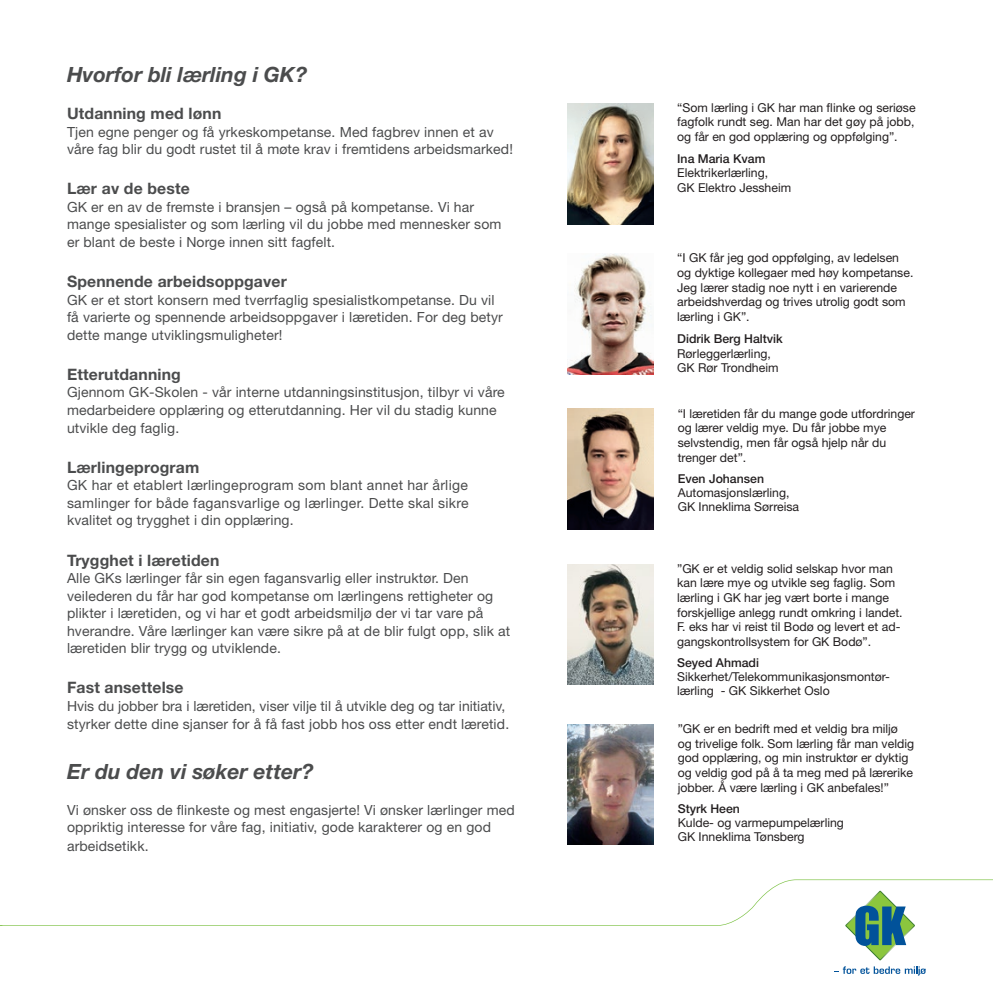
<style>
.page{position:relative;width:993px;height:993px;background:#fff}
.page>*{position:absolute;margin:0;border:0;box-sizing:border-box;transform-origin:0 0}
.t1{font:italic 700 21px "Helvetica Neue LT Std";color:#4b4c4d}
.t2{font:700 15.75px "Helvetica Neue LT Std";letter-spacing:.01em;color:#4b4c4d}
.t3{font:14px/17.5px "Helvetica Neue LT Std";letter-spacing:.01em;color:#4b4c4d}
.t4{font:12.25px/14.7px "Helvetica Neue LT Std";color:#231f20}
.t5{font:500 12.25px "Helvetica Neue LT Std";color:#231f20}
.s1{font-weight:500}
</style>
<div class="page">
<svg style="left:721px;top:879px;width:271px;height:46px"></svg>
<img style="left:567px;top:104px;width:86px;height:120px">
<img style="left:567px;top:253px;width:86px;height:121px">
<img style="left:567px;top:409px;width:86px;height:120px">
<img style="left:567px;top:724px;width:86px;height:120px">
<img style="left:567px;top:564px;width:86px;height:120px">
<svg style="left:844px;top:890px;width:70px;height:70px"></svg>
<svg style="left:834px;top:966px;width:91px;height:9px"></svg>
<p class="t1" style="left:67px;top:61px;width:241px">Hvorfor bli lærling i GK?</p>
<p class="t2" style="left:67px;top:104px;width:156px">Utdanning med lønn</p>
<p class="t3" style="left:67px;top:122px;width:447px">Tjen egne penger og få yrkeskompetanse. Med fagbrev innen et av våre fag blir du godt rustet til å møte krav i fremtidens arbeidsmarked!</p>
<p class="t2" style="left:67px;top:179px;width:124px">Lær av de beste</p>
<p class="t3" style="left:67px;top:198px;width:436px">GK er en av de fremste i bransjen – også på kompetanse. Vi har mange spesialister og som lærling vil du jobbe med mennesker som er blant de beste i Norge innen sitt fagfelt.</p>
<p class="t2" style="left:67px;top:272px;width:221px">Spennende arbeidsoppgaver</p>
<p class="t3" style="left:67px;top:290px;width:437px">GK er et stort konsern med tverrfaglig spesialistkompetanse. Du vil få varierte og spennende arbeidsoppgaver i læretiden. For deg betyr dette mange utviklingsmuligheter!</p>
<p class="t2" style="left:67px;top:364px;width:115px">Etterutdanning</p>
<p class="t3" style="left:67px;top:383px;width:439px">Gjennom GK-Skolen - vår interne utdanningsinstitusjon, tilbyr vi våre medarbeidere opplæring og etterutdanning. Her vil du stadig kunne utvikle deg faglig.</p>
<p class="t2" style="left:67px;top:457px;width:134px">Lærlingeprogram</p>
<p class="t3" style="left:67px;top:476px;width:403px;text-align:justify">GK har et etablert lærlingeprogram som blant annet har årlige samlinger for både fagansvarlige og lærlinger. Dette skal sikre kvalitet og trygghet i din opplæring.</p>
<p class="t2" style="left:67px;top:550px;width:154px">Trygghet i læretiden</p>
<p class="t3" style="left:67px;top:569px;width:444px">Alle GKs lærlinger får sin egen fagansvarlig eller instruktør. Den veilederen du får har god kompetanse om lærlingens rettigheter og plikter i læretiden, og vi har et godt arbeidsmiljø der vi tar vare på hverandre. Våre lærlinger kan være sikre på at de blir fulgt opp, slik at læretiden blir trygg og utviklende.</p>
<p class="t2" style="left:67px;top:678px;width:118px">Fast ansettelse</p>
<p class="t3" style="left:67px;top:696px;width:443px">Hvis du jobber bra i læretiden, viser vilje til å utvikle deg og tar initiativ, styrker dette dine sjanser for å få fast jobb hos oss etter endt læretid.</p>
<p class="t1" style="left:67px;top:758px;width:248px">Er du den vi søker etter?</p>
<p class="t3" style="left:67px;top:801px;width:449px;line-height:16.8px">Vi ønsker oss de flinkeste og mest engasjerte! Vi ønsker lærlinger med oppriktig interesse for våre fag, initiativ, gode karakterer og en god</p>
<p class="t3" style="left:67px;top:836px;width:83px">arbeidsetikk.</p>
<p class="t4" style="left:677px;top:100px;width:240px;text-align:justify">“Som lærling i GK har man flinke og seriøse fagfolk rundt seg. Man har det gøy på jobb, og får en god opplæring og oppfølging”.</p>
<p class="t5" style="left:677px;top:151px;width:90px">Ina Maria Kvam</p>
<p class="t4" style="left:677px;top:165px;width:92px">Elektrikerlærling,</p>
<p class="t4" style="left:677px;top:180px;width:115px">GK Elektro Jessheim</p>
<p class="t4" style="left:677px;top:250px;width:237px">“I GK får jeg god oppfølging, av ledelsen og dyktige kollegaer med høy kompetanse.<br>Jeg lærer stadig noe nytt i en varierende arbeidshverdag og trives utrolig godt som lærling i GK”.</p>
<p class="t5" style="left:677px;top:331px;width:107px">Didrik Berg Haltvik</p>
<p class="t4" style="left:677px;top:345px;width:95px">Rørleggerlærling,</p>
<p class="t4" style="left:677px;top:360px;width:103px">GK Rør Trondheim</p>
<p class="t4" style="left:677px;top:405px;width:239px">“I læretiden får du mange gode utfordringer og lærer veldig mye. Du får jobbe mye selvstendig, men får også hjelp når du trenger det”.</p>
<p class="t5" style="left:677px;top:471px;width:88px">Even Johansen</p>
<p class="t4" style="left:677px;top:484px;width:113px">Automasjonslærling,</p>
<p class="t4" style="left:677px;top:498px;width:123px">GK Inneklima Sørreisa</p>
<p class="t4" style="left:677px;top:560px;width:227px">”GK er et veldig solid selskap hvor man kan lære mye og utvikle seg faglig. Som lærling i GK har jeg vært borte i mange forskjellige anlegg rundt omkring i landet.<br>F. eks har vi reist til Bodø og levert et ad&shy;gangskontrollsystem for GK Bodø”.</p>
<p class="t4" style="left:677px;top:655px;width:214px;line-height:14px"><span class="s1">Seyed Ahmadi<br></span>Sikkerhet/Telekommunikasjonsmontør&shy;lærling - GK Sikkerhet Oslo</p>
<p class="t4" style="left:677px;top:720px;width:238px">”GK er en bedrift med et veldig bra miljø og trivelige folk. Som lærling får man veldig god opplæring, og min instruktør er dyktig og veldig god på å ta meg med på lærerike jobber. Å være lærling i GK anbefales!”</p>
<p class="t4" style="left:677px;top:801px;width:168px;line-height:14px"><span class="s1">Styrk Heen<br></span>Kulde- og varmepumpelærling</p>
<p class="t4" style="left:677px;top:828px;width:128px">GK Inneklima Tønsberg</p>
</div>
